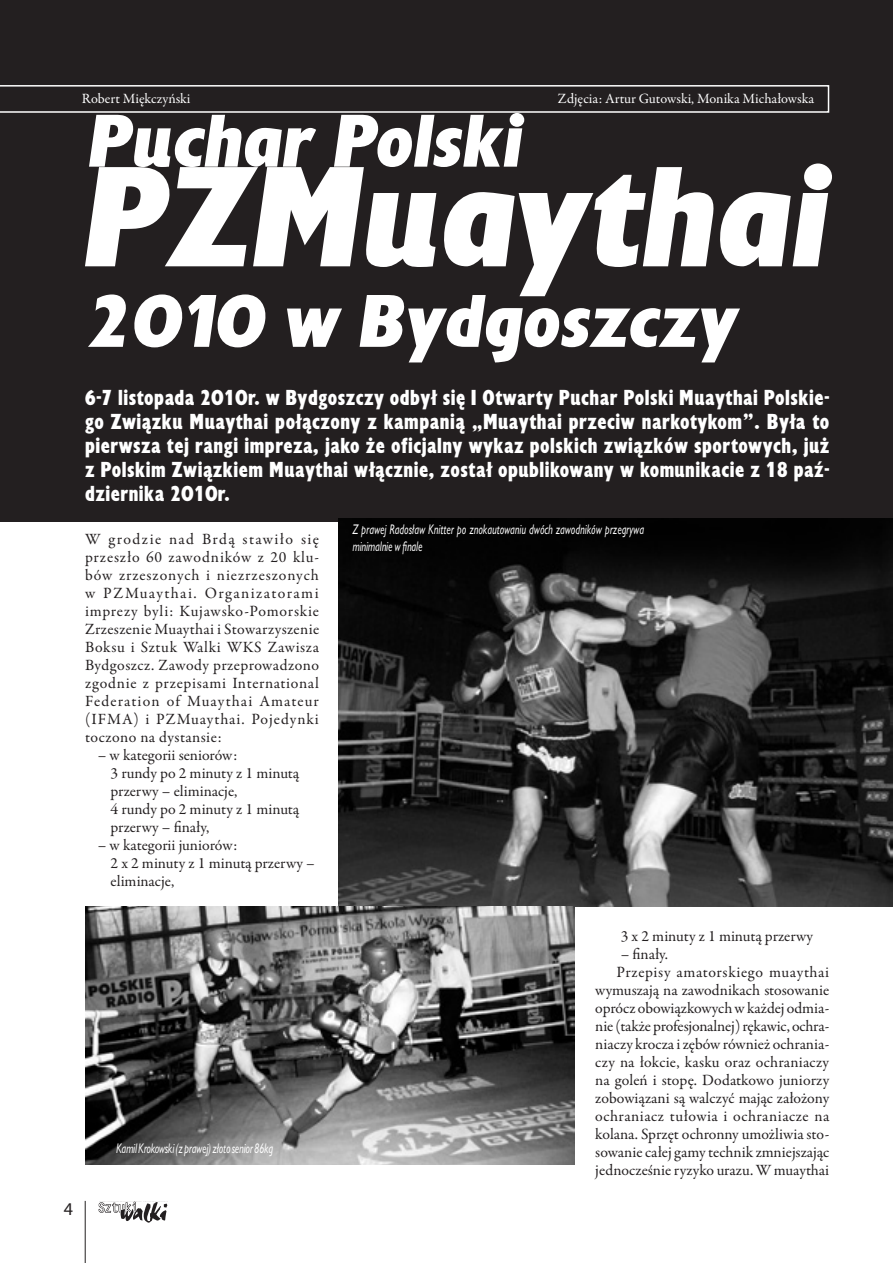
<style>
.page{position:relative;width:893px;height:1263px;background:#fff}
.page>*{position:absolute;margin:0;border:0;box-sizing:border-box;transform-origin:0 0}
._05_tytul{font:italic 137.85px "EFN Gilead Black OT";color:#fff}
._05_tytul-2{font:italic 72px "EFN Gilead Black OT";color:#fff}
._02_lid{font:21px/24px "EFN Gilead Blk Cnd OT";letter-spacing:.025em;color:#fff;text-align:justify}
._03_rozdzial{font:18px "Myriad Pro";color:#231f20}
._01a_txt{font:15.75px/18px "Garamond Premr Pro";color:#231f20}
._01_txt{font:15.75px/18px "Garamond Premr Pro";letter-spacing:.05em;color:#231f20;text-align:justify}
._01_txt-2{font:14.25px "Garamond Premr Pro";color:#fff}
._04_foto{font:italic 12.75px/17.2px "EFN Gilead Cnd OT";letter-spacing:.005em;color:#fff}
</style>
<div class="page">
<hr style="left:85px;top:1201px;width:1px;height:62px;background:#231f20">
<svg style="left:98px;top:1201px;width:70px;height:22px"></svg>
<div style="left:0;top:0;width:893px;height:522px;background:#231f20"></div>
<svg style="left:0;top:85px;width:829px;height:28px"></svg>
<img style="left:339px;top:518px;width:554px;height:388px">
<img style="left:85px;top:906px;width:489px;height:258px">
<p class="_01_txt-2" style="left:82px;top:90px;width:110px">Robert Miękczyński</p>
<p class="_01_txt-2" style="left:558px;top:90px;width:258px">Zdjęcia: Artur Gutowski, Monika Michałowska</p>
<p class="_05_tytul-2" style="left:85px;top:96px;width:436px">Puchar Polski</p>
<p class="_05_tytul" style="left:77px;top:131px;width:748px">PZMuaythai</p>
<p class="_05_tytul-2" style="left:85px;top:276px;width:651px">2010 w Bydgoszczy</p>
<p class="_02_lid" style="left:85px;top:385px;width:746px">6-7 listopada 2010r. w Bydgoszczy odbył się I Otwarty Puchar Polski Muaythai Polskie&shy;go Związku Muaythai połączony z kampanią „Muaythai przeciw narkotykom”. Była to pierwsza tej rangi impreza, jako że oficjalny wykaz polskich związków sportowych, już z Polskim Związkiem Muaythai włącznie, został opublikowany w komunikacie z 18 paź&shy;dziernika 2010r.</p>
<p class="_04_foto" style="left:352px;top:521px;width:293px">Z prawej Radosław Knitter po znokautowaniu dwóch zawodników przegrywa minimalnie w finale</p>
<p class="_01_txt" style="left:85px;top:530px;width:236px">W grodzie nad Brdą stawiło się przeszło 60 zawodników z 20 klu&shy;bów zrzeszonych i niezrzeszonych w PZMuaythai. Organizatorami imprezy byli: Kujawsko-Pomorskie Zrzeszenie Muaythai i Stowarzyszenie Boksu i Sztuk Walki WKS Zawisza Bydgoszcz. Zawody przeprowadzono zgodnie z przepisami International Federation of Muaythai Amateur (IFMA) i PZMuaythai. Pojedynki toczono na dystansie:</p>
<p class="_01a_txt" style="left:111px;top:746px;width:190px;text-indent:-13px">– w kategorii seniorów:<br>3 rundy po 2 minuty z 1 minutą przerwy – eliminacje,<br>4 rundy po 2 minuty z 1 minutą przerwy – finały,</p>
<p class="_01a_txt" style="left:111px;top:836px;width:206px;text-indent:-13px">– w kategorii juniorów:<br>2 x 2 minuty z 1 minutą przerwy – eliminacje,</p>
<p class="_03_rozdzial" style="left:64px;top:1198px;width:11px">4</p>
<p class="_04_foto" style="left:116px;top:1140px;width:158px">Kamil Krokowski (z prawej) złoto senior 86kg</p>
<p class="_01a_txt" style="left:621px;top:927px;width:194px">3 x 2 minuty z 1 minutą przerwy</p>
<p class="_01a_txt" style="left:621px;top:945px;width:49px">– finały.</p>
<p class="_01a_txt" style="left:595px;top:963px;width:235px;text-align:justify;text-indent:21px">Przepisy amatorskiego muaythai wymuszają na zawodnikach stosowanie oprócz obowiązkowych w każdej odmia&shy;nie (także profesjonalnej) rękawic, ochra&shy;niaczy krocza i zębów również ochrania&shy;czy na łokcie, kasku oraz ochraniaczy na goleń i stopę. Dodatkowo juniorzy zobowiązani są walczyć mając założony ochraniacz tułowia i ochraniacze na kolana. Sprzęt ochronny umożliwia sto&shy;sowanie całej gamy technik zmniejszając jednocześnie ryzyko urazu. W muaythai</p>
</div>
